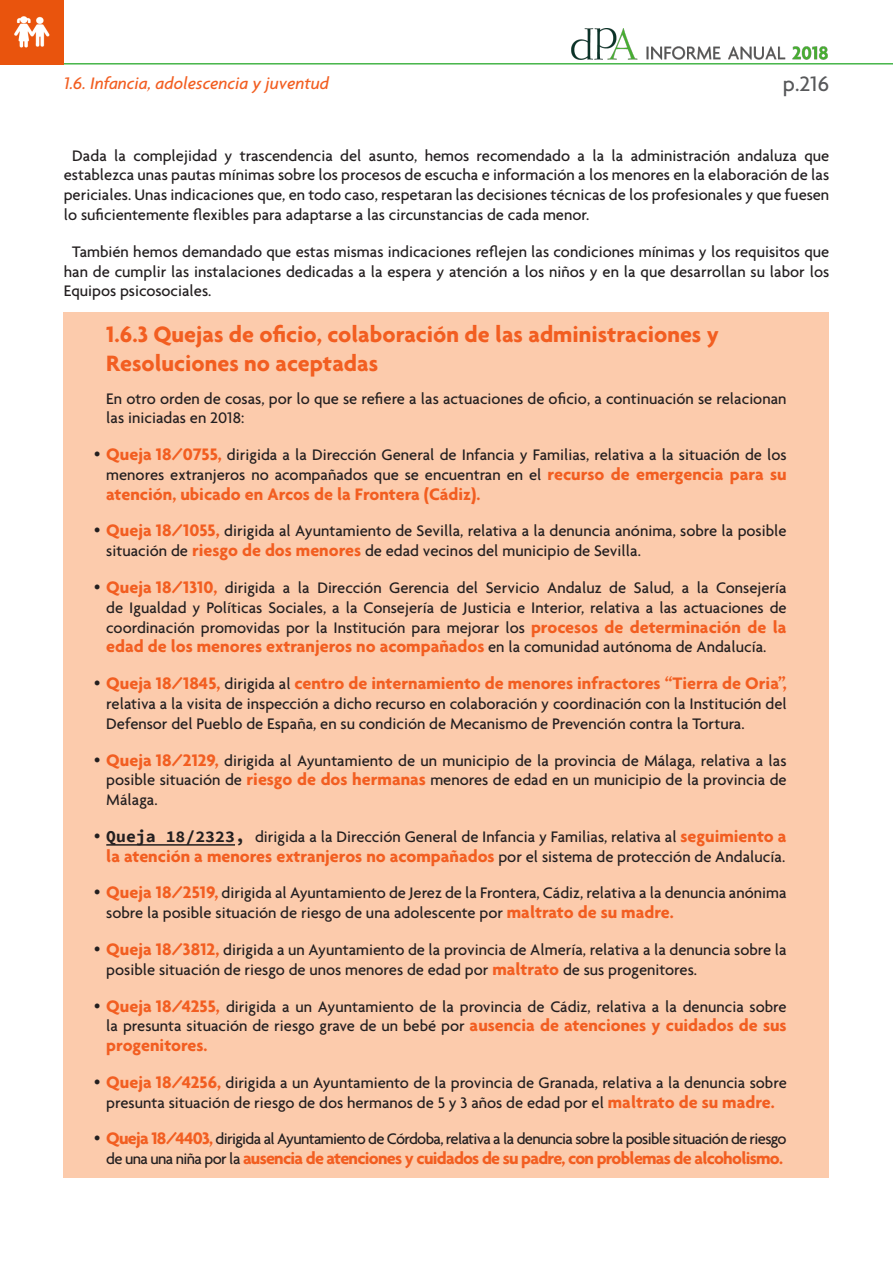
<style>
.page{position:relative;width:893px;height:1263px;background:#fff}
.page>*{position:absolute;margin:0;border:0;box-sizing:border-box;transform-origin:0 0}
.Título_1_1_1{font:700 24px/28.8px "Agenda";color:#f25e21}
.t1{font:500 22.5px "Agenda";color:#57585a}
.nivel_1{font:700 18px "Agenda";color:#f25e21}
.nivel_1-2{font:700 18px "Agenda";letter-spacing:-.04em;color:#f25e21}
.t2{font:italic 500 18px "Agenda";color:#f25e21}
.nivel_1-3{font:500 16.5px/19.8px "Agenda";color:#231f20}
.Parrafo{font:500 16.5px/19.8px "Agenda";color:#231f20;text-align:justify}
.nivel_1-4{font:500 16.5px "Agenda";letter-spacing:-.04em;color:#231f20}
.s1{font-weight:700;font-size:18px;color:#f25e21}
.s2{font-weight:500;font-size:16.5px;color:#231f20}
.s3{color:#231f20}
.s4{font-family:"Source Code Pro";font-weight:700}
</style>
<div class="page">
<img style="left:572px;top:29px;width:255px;height:30px">
<hr style="left:0;top:63px;width:893px;height:2px;background:#46b549">
<img style="left:0;top:0;width:64px;height:64px">
<div style="left:64px;top:313px;width:765px;height:865px;background:#fccbac"></div>
<hr style="left:106px;top:844px;width:129px;height:2px;background:#231f20">
<p class="t2" style="left:64px;top:72px;width:267px">1.6. Infancia, adolescencia y juventud</p>
<h2 class="t1" style="left:783px;top:70px;width:48px">p.216</h2>
<p class="Parrafo" style="left:64px;top:145px;width:767px;text-indent:9px">Dada la complejidad y trascendencia del asunto, hemos recomendado a la la administración andaluza que establezca unas pautas mínimas sobre los procesos de escucha e información a los menores en la elaboración de las periciales. Unas indicaciones que, en todo caso, respetaran las decisiones técnicas de los profesionales y que fuesen lo suficientemente flexibles para adaptarse a las circunstancias de cada menor.</p>
<p class="Parrafo" style="left:64px;top:241px;width:767px;text-indent:9px">También hemos demandado que estas mismas indicaciones reflejen las condiciones mínimas y los requisitos que han de cumplir las instalaciones dedicadas a la espera y atención a los niños y en la que desarrollan su labor los Equipos psicosociales.</p>
<p class="Título_1_1_1" style="left:106px;top:320px;width:614px">1.6.3 Quejas de oficio, colaboración de las administraciones y<br>Resoluciones no aceptadas</p>
<p class="Parrafo" style="left:106px;top:388px;width:682px">En otro orden de cosas, por lo que se refiere a las actuaciones de oficio, a continuación se relacionan las iniciadas en 2018:</p>
<p class="nivel_1-3" style="left:94px;top:445px;width:695px;text-align:right">• <span class="s1">Queja 18/0755,</span> dirigida a la Dirección General de Infancia y Familias, relativa a la situación de los menores extranjeros no acompañados que se encuentran en el <span class="s1">recurso de emergencia para su</span></p>
<p class="nivel_1" style="left:106px;top:483px;width:376px">atención, ubicado en Arcos de la Frontera (Cádiz).</p>
<p class="nivel_1-3" style="left:106px;top:521px;width:682px;text-indent:-13px">• <span class="s1">Queja 18/1055,</span> dirigida al Ayuntamiento de Sevilla, relativa a la denuncia anónima, sobre la posible situación de <span class="s1">riesgo de dos menores</span> de edad vecinos del municipio de Sevilla.</p>
<p class="nivel_1-3" style="left:106px;top:577px;width:682px;text-align:justify;text-indent:-13px">• <span class="s1">Queja 18/1310,</span> dirigida a la Dirección Gerencia del Servicio Andaluz de Salud, a la Consejería de Igualdad y Políticas Sociales, a la Consejería de Justicia e Interior, relativa a las actuaciones de coordinación promovidas por la Institución para mejorar los <span class="s1">procesos de determinación de la</span></p>
<p class="nivel_1" style="left:106px;top:635px;width:662px">edad de los menores extranjeros no acompañados <span class="s2">en la comunidad autónoma de Andalucía.</span></p>
<p class="nivel_1" style="left:94px;top:672px;width:695px"><span class="s3">•</span> Queja 18/1845, <span class="s2">dirigida al</span> centro de internamiento de menores infractores “Tierra de Oria”,</p>
<p class="nivel_1-3" style="left:106px;top:693px;width:682px">relativa a la visita de inspección a dicho recurso en colaboración y coordinación con la Institución del<br>Defensor del Pueblo de España, en su condición de Mecanismo de Prevención contra la Tortura.</p>
<p class="nivel_1-3" style="left:106px;top:750px;width:682px;text-align:justify;text-indent:-13px">• <span class="s1">Queja 18/2129,</span> dirigida al Ayuntamiento de un municipio de la provincia de Málaga, relativa a las posible situación de <span class="s1">riesgo de dos hermanas</span> menores de edad en un municipio de la provincia de Málaga.</p>
<p class="nivel_1-3" style="left:94px;top:826px;width:695px">• <span class="s4">Queja 18/2323,</span> dirigida a la Dirección General de Infancia y Familias, relativa al <span class="s1">seguimiento a</span></p>
<p class="nivel_1" style="left:106px;top:845px;width:680px">la atención a menores extranjeros no acompañados <span class="s2">por el sistema de protección de Andalucía.</span></p>
<p class="nivel_1-3" style="left:106px;top:883px;width:682px;text-indent:-13px">• <span class="s1">Queja 18/2519,</span> dirigida al Ayuntamiento de Jerez de la Frontera, Cádiz, relativa a la denuncia anónima sobre la posible situación de riesgo de una adolescente por <span class="s1">maltrato de su madre.</span></p>
<p class="nivel_1-3" style="left:106px;top:939px;width:682px;text-indent:-13px">• <span class="s1">Queja 18/3812,</span> dirigida a un Ayuntamiento de la provincia de Almería, relativa a la denuncia sobre la posible situación de riesgo de unos menores de edad por <span class="s1">maltrato</span> de sus progenitores.</p>
<p class="nivel_1-3" style="left:94px;top:996px;width:695px;text-align:right">• <span class="s1">Queja 18/4255,</span> dirigida a un Ayuntamiento de la provincia de Cádiz, relativa a la denuncia sobre la presunta situación de riesgo grave de un bebé por <span class="s1">ausencia de atenciones y cuidados de sus</span></p>
<p class="nivel_1" style="left:106px;top:1034px;width:103px">progenitores.</p>
<p class="nivel_1-3" style="left:94px;top:1072px;width:695px;text-align:center">• <span class="s1">Queja 18/4256,</span> dirigida a un Ayuntamiento de la provincia de Granada, relativa a la denuncia sobre presunta situación de riesgo de dos hermanos de 5 y 3 años de edad por el <span class="s1">maltrato de su madre.</span></p>
<p class="nivel_1-4" style="left:94px;top:1129px;width:695px">• <span class="s1">Queja 18/4403,</span> dirigida al Ayuntamiento de Córdoba, relativa a la denuncia sobre la posible situación de riesgo</p>
<p class="nivel_1-2" style="left:106px;top:1147px;width:678px"><span class="s2">de una una niña por la</span> ausencia de atenciones y cuidados de su padre, con problemas de alcoholismo.</p>
</div>
